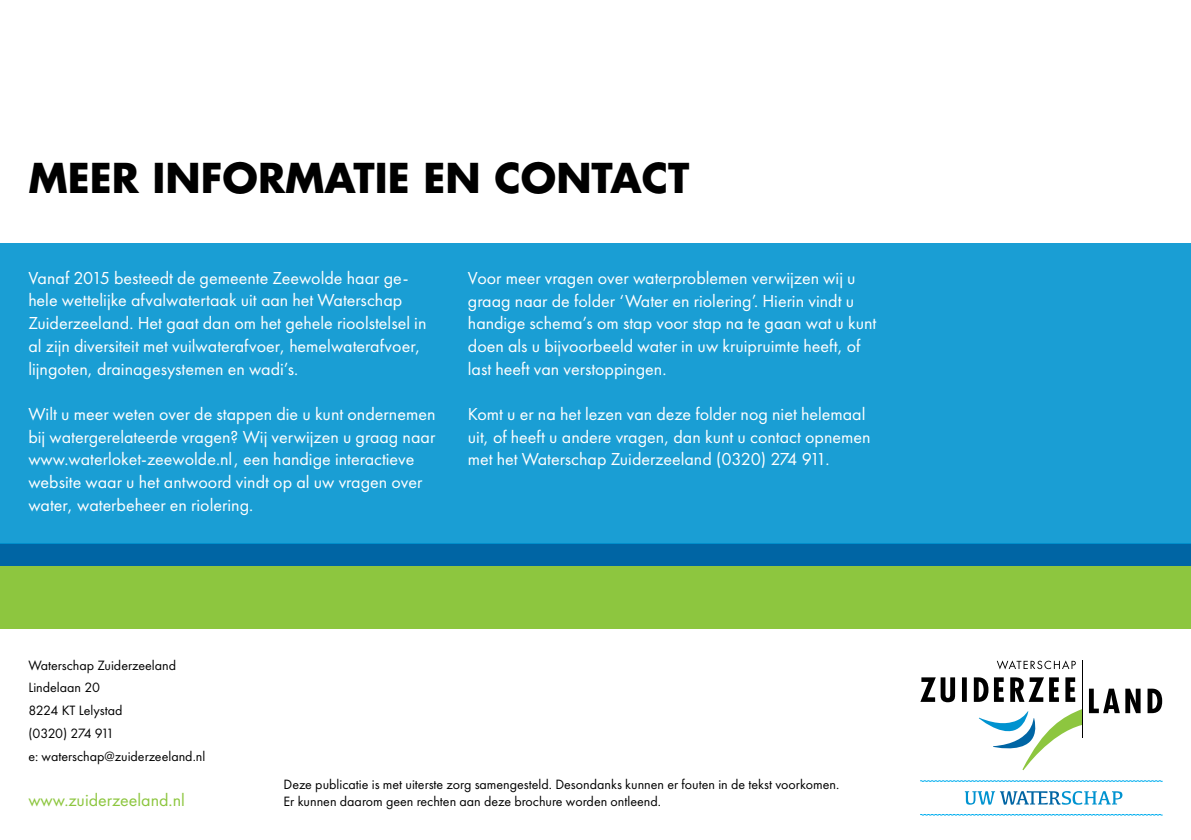
<style>
.page{position:relative;width:1191px;height:840px;background:#fff}
.page>*{position:absolute;margin:0;border:0;box-sizing:border-box;transform-origin:0 0}
.t1{font:700 40px "Futura";color:#000}
.t2{font:18px/22.6px "Futura PT";color:#fff}
.t3{font:18px "Futura PT";color:#8dc63f}
.t4{font:14px/22.6px "Futura PT";color:#000}
</style>
<div class="page">
<div style="left:0;top:543px;width:1191px;height:23px;background:#0065a4"></div>
<div style="left:0;top:242px;width:1191px;height:301px;background:#1a9ed4"></div>
<div style="left:0;top:566px;width:1191px;height:62px;background:#8dc63f"></div>
<svg style="left:920px;top:780px;width:242px;height:35px"></svg>
<hr style="left:1082px;top:660px;width:1px;height:77px;background:#000">
<svg style="left:920px;top:677px;width:155px;height:25px"></svg>
<svg style="left:1089px;top:688px;width:73px;height:24px"></svg>
<svg style="left:997px;top:660px;width:78px;height:9px"></svg>
<svg style="left:978px;top:709px;width:104px;height:60px"></svg>
<h1 class="t1" style="left:28px;top:150px;width:662px">MEER INFORMATIE EN CONTACT</h1>
<p class="t2" style="left:28px;top:266px;width:399px">Vanaf 2015 besteedt de gemeente Zeewolde haar ge&shy;hele wettelijke afvalwatertaak uit aan het Waterschap Zuiderzeeland. Het gaat dan om het gehele rioolstelsel in al zijn diversiteit met vuilwaterafvoer, hemelwaterafvoer, lijngoten, drainagesystemen en wadi’s.</p>
<p class="t2" style="left:28px;top:402px;width:408px">Wilt u meer weten over de stappen die u kunt ondernemen bij watergerelateerde vragen? Wij verwijzen u graag naar www.waterloket-zeewolde.nl, een handige interactieve website waar u het antwoord vindt op al uw vragen over water, waterbeheer en riolering.</p>
<p class="t2" style="left:468px;top:266px;width:410px">Voor meer vragen over waterproblemen verwijzen wij u graag naar de folder ‘Water en riolering’. Hierin vindt u handige schema’s om stap voor stap na te gaan wat u kunt doen als u bijvoorbeeld water in uw kruipruimte heeft, of last heeft van verstoppingen.</p>
<p class="t2" style="left:468px;top:402px;width:404px">Komt u er na het lezen van deze folder nog niet helemaal uit, of heeft u andere vragen, dan kunt u contact opnemen met het Waterschap Zuiderzeeland (0320) 274 911.</p>
<p class="t4" style="left:28px;top:653px;width:178px">Waterschap Zuiderzeeland<br>Lindelaan 20<br>8224 KT Lelystad<br>(0320) 274 911<br>e: waterschap@zuiderzeeland.nl</p>
<p class="t3" style="left:28px;top:788px;width:158px">www.zuiderzeeland.nl</p>
<p class="t4" style="left:283px;top:775px;width:557px;line-height:16.8px">Deze publicatie is met uiterste zorg samengesteld. Desondanks kunnen er fouten in de tekst voorkomen.<br>Er kunnen daarom geen rechten aan deze brochure worden ontleend.</p>
</div>
